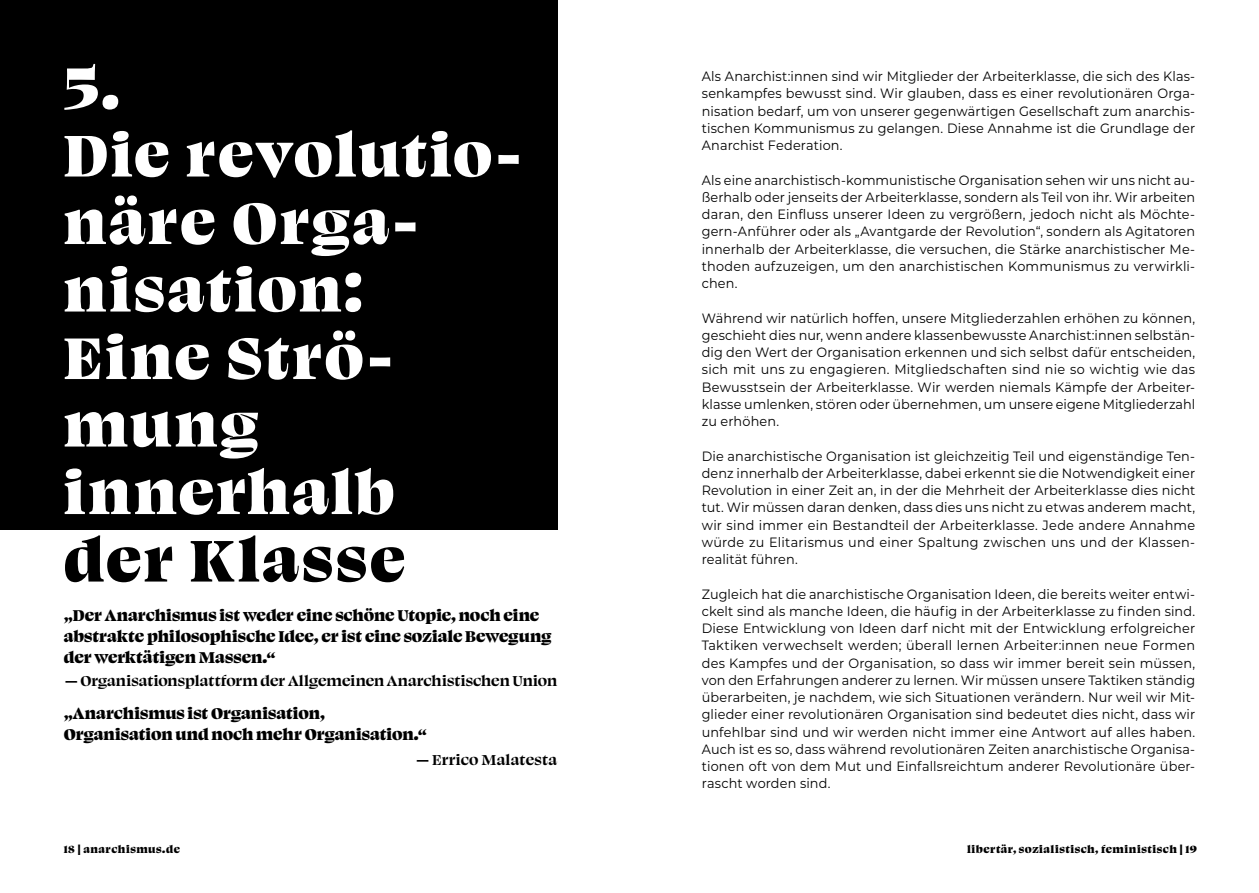
<style>
.page{position:relative;width:1259px;height:893px;background:#fff}
.page>*{position:absolute;margin:0;border:0;box-sizing:border-box;transform-origin:0 0}
.t1{font:900 67.5px/67.5px "Swear Display";letter-spacing:.04em;color:#fff}
.t2{font:900 67.5px "Swear Display";letter-spacing:.045em;color:#000}
.t3{font:900 18px/21px "Swear Display";color:#000}
.t4{font:700 16.5px "Swear Display";letter-spacing:.005em;color:#000}
.t5{font:13.5px/17.2px "Montserrat";letter-spacing:.01em;color:#000;text-align:justify;scale:.95 1}
.t6{font:900 12px "Swear Display";letter-spacing:.045em;color:#000}
</style>
<div class="page">
<div style="left:0;top:0;width:557px;height:530px;background:#000"></div>
<h1 class="t1" style="left:64px;top:49px;width:458px">5.<br>Die revolutio&shy;näre Orga&shy;nisation:<br>Eine Strö&shy;mung innerhalb</h1>
<h1 class="t2" style="left:64px;top:515px;width:343px">der Klasse</h1>
<h2 class="t3" style="left:64px;top:604px;width:489px">„Der Anarchismus ist weder eine schöne Utopie, noch eine abstrakte philosophische Idee, er ist eine soziale Bewegung der werktätigen Massen.“</h2>
<p class="t4" style="left:65px;top:670px;width:493px">— Organisationsplattform der Allgemeinen Anarchistischen Union</p>
<h2 class="t3" style="left:64px;top:701px;width:365px">„Anarchismus ist Organisation,<br>Organisation und noch mehr Organisation.“</h2>
<p class="t4" style="left:416px;top:749px;width:142px">— Errico Malatesta</p>
<p class="t5" style="left:702px;top:67px;width:521px">Als Anarchist:innen sind wir Mitglieder der Arbeiterklasse, die sich des Klas&shy;senkampfes bewusst sind. Wir glauben, dass es einer revolutionären Orga&shy;nisation bedarf, um von unserer gegenwärtigen Gesellschaft zum anarchis&shy;tischen Kommunismus zu gelangen. Diese Annahme ist die Grundlage der Anarchist Federation.</p>
<p class="t5" style="left:702px;top:171px;width:521px">Als eine anarchistisch-kommunistische Organisation sehen wir uns nicht au&shy;ßerhalb oder jenseits der Arbeiterklasse, sondern als Teil von ihr. Wir arbeiten daran, den Einfluss unserer Ideen zu vergrößern, jedoch nicht als Möchte&shy;gern-Anführer oder als „Avantgarde der Revolution“, sondern als Agitatoren innerhalb der Arbeiterklasse, die versuchen, die Stärke anarchistischer Me&shy;thoden aufzuzeigen, um den anarchistischen Kommunismus zu verwirkli&shy;chen.</p>
<p class="t5" style="left:702px;top:309px;width:521px">Während wir natürlich hoffen, unsere Mitgliederzahlen erhöhen zu können, geschieht dies nur, wenn andere klassenbewusste Anarchist:innen selbstän&shy;dig den Wert der Organisation erkennen und sich selbst dafür entscheiden, sich mit uns zu engagieren. Mitgliedschaften sind nie so wichtig wie das Bewusstsein der Arbeiterklasse. Wir werden niemals Kämpfe der Arbeiter&shy;klasse umlenken, stören oder übernehmen, um unsere eigene Mitgliederzahl zu erhöhen.</p>
<p class="t5" style="left:702px;top:447px;width:521px">Die anarchistische Organisation ist gleichzeitig Teil und eigenständige Ten&shy;denz innerhalb der Arbeiterklasse, dabei erkennt sie die Notwendigkeit einer Revolution in einer Zeit an, in der die Mehrheit der Arbeiterklasse dies nicht tut. Wir müssen daran denken, dass dies uns nicht zu etwas anderem macht, wir sind immer ein Bestandteil der Arbeiterklasse. Jede andere Annahme würde zu Elitarismus und einer Spaltung zwischen uns und der Klassen&shy;realität führen.</p>
<p class="t5" style="left:702px;top:585px;width:521px">Zugleich hat die anarchistische Organisation Ideen, die bereits weiter entwi&shy;ckelt sind als manche Ideen, die häufig in der Arbeiterklasse zu finden sind.<br>Diese Entwicklung von Ideen darf nicht mit der Entwicklung erfolgreicher Taktiken verwechselt werden; überall lernen Arbeiter:innen neue Formen des Kampfes und der Organisation, so dass wir immer bereit sein müssen, von den Erfahrungen anderer zu lernen. Wir müssen unsere Taktiken ständig überarbeiten, je nachdem, wie sich Situationen verändern. Nur weil wir Mit&shy;glieder einer revolutionären Organisation sind bedeutet dies nicht, dass wir unfehlbar sind und wir werden nicht immer eine Antwort auf alles haben.<br>Auch ist es so, dass während revolutionären Zeiten anarchistische Organisa&shy;tionen oft von dem Mut und Einfallsreichtum anderer Revolutionäre über&shy;rascht worden sind.</p>
<p class="t6" style="left:64px;top:841px;width:118px">18 | anarchismus.de</p>
<p class="t6" style="left:967px;top:841px;width:232px">libertär, sozialistisch, feministisch | 19</p>
</div>
